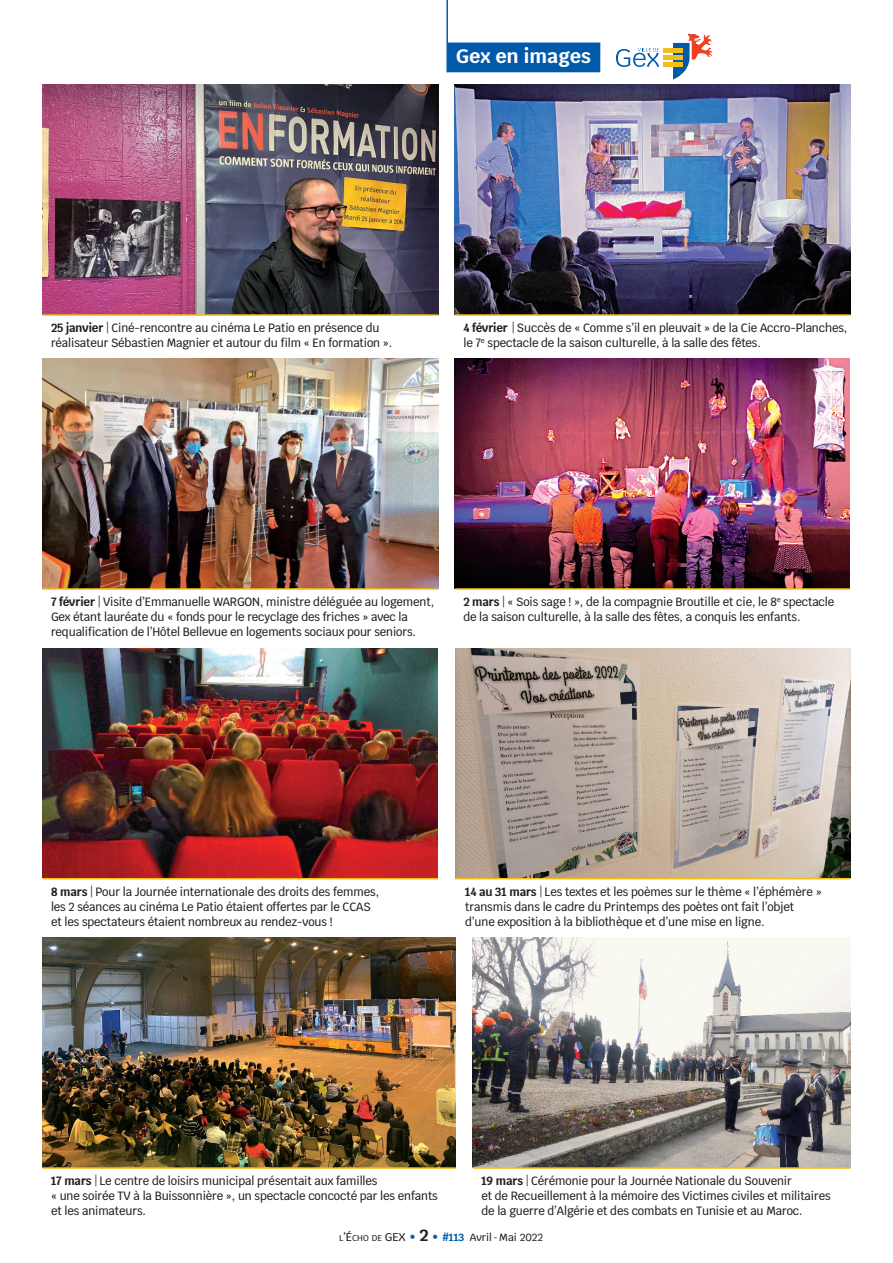
<style>
.page{position:relative;width:893px;height:1263px;background:#fff}
.page>*{position:absolute;margin:0;border:0;box-sizing:border-box;transform-origin:0 0}
.t1{font:700 19.5px "Krub";color:#fff}
.t2{font:500 12px/15px "Krub";letter-spacing:-.01em;color:#231f20;scale:.95 1}
.t3{font:500 10.5px "Krub";color:#231f20}
.s1{font-weight:700}
.s2{font-family:"Gotham HTF";font-weight:400;font-stretch:condensed;font-size:13.5px}
.s3{font-size:8.4px}
.s4{font-size:11.25px}
.s5{font-size:11.25px;color:#0159a9}
.s6{font-weight:700;font-size:16.5px}
.s7{font-weight:700;font-size:12px;color:#0159a9}
.s8{font-weight:700;color:#0159a9}
</style>
<div class="page">
<hr style="left:892px;top:0;width:1px;height:732px;background:#fcf3db">
<div style="left:447px;top:43px;width:153px;height:29px;background:#0159a9"></div>
<hr style="left:446px;top:0;width:2px;height:72px;background:#0159a9">
<div style="left:663px;top:55px;width:20px;height:5px;background:#f5bd17"></div>
<hr style="left:663px;top:48px;width:20px;height:4px;background:#f5bd17">
<div style="left:663px;top:62px;width:20px;height:5px;background:#f5bd17"></div>
<svg style="left:616px;top:48px;width:43px;height:19px"></svg>
<svg style="left:673px;top:34px;width:39px;height:46px"></svg>
<img style="left:455px;top:85px;width:395px;height:229px">
<img style="left:43px;top:648px;width:395px;height:230px">
<img style="left:455px;top:648px;width:395px;height:230px">
<img style="left:455px;top:359px;width:395px;height:229px">
<img style="left:43px;top:359px;width:395px;height:229px">
<hr style="left:455px;top:588px;width:395px;height:2px;background:#f5bd17">
<hr style="left:43px;top:878px;width:395px;height:1px;background:#f5bd17">
<hr style="left:455px;top:878px;width:396px;height:1px;background:#f5bd17">
<img style="left:43px;top:938px;width:413px;height:229px">
<img style="left:473px;top:938px;width:378px;height:229px">
<hr style="left:43px;top:1167px;width:413px;height:2px;background:#f5bd17">
<hr style="left:473px;top:1167px;width:378px;height:2px;background:#f5bd17">
<hr style="left:43px;top:588px;width:395px;height:2px;background:#f5bd17">
<img style="left:43px;top:85px;width:395px;height:229px">
<hr style="left:43px;top:314px;width:395px;height:2px;background:#f5bd17">
<hr style="left:455px;top:314px;width:395px;height:2px;background:#f5bd17">
<h1 class="t1" style="left:456px;top:45px;width:137px">Gex en images</h1>
<p class="t2" style="left:51px;top:320px;width:361px"><span class="s1">25 janvier</span> <span class="s2">|</span> Ciné-rencontre au cinéma Le Patio en présence du réalisateur Sébastien Magnier et autour du film « En formation ».</p>
<p class="t2" style="left:463px;top:320px;width:406px"><span class="s1">4 février</span> <span class="s2">|</span> Succès de « Comme s’il en pleuvait » de la Cie Accro-Planches, le 7<sup>e</sup> spectacle de la saison culturelle, à la salle des fêtes.</p>
<p class="t2" style="left:51px;top:594px;width:405px"><span class="s1">7 février</span> <span class="s2">|</span> Visite d’Emmanuelle WARGON, ministre déléguée au logement,<br>Gex étant lauréate du « fonds pour le recyclage des friches » avec la requalification de l’Hôtel Bellevue en logements sociaux pour seniors.</p>
<p class="t2" style="left:463px;top:594px;width:392px"><span class="s1">2 mars</span> <span class="s2">|</span> « Sois sage ! », de la compagnie Broutille et cie, le 8<sup>e</sup> spectacle de la saison culturelle, à la salle des fêtes, a conquis les enfants.</p>
<p class="t2" style="left:51px;top:884px;width:347px"><span class="s1">8 mars</span> <span class="s2">|</span> Pour la Journée internationale des droits des femmes, les 2 séances au cinéma Le Patio étaient offertes par le CCAS et les spectateurs étaient nombreux au rendez-vous !</p>
<p class="t2" style="left:465px;top:884px;width:377px"><span class="s1">14 au 31 mars</span> <span class="s2">|</span> Les textes et les poèmes sur le thème « l’éphémère » transmis dans le cadre du Printemps des poètes ont fait l’objet d’une exposition à la bibliothèque et d’une mise en ligne.</p>
<p class="t2" style="left:51px;top:1173px;width:409px"><span class="s1">17 mars</span> <span class="s2">|</span> Le centre de loisirs municipal présentait aux familles<br>« une soirée TV à la Buissonnière », un spectacle concocté par les enfants et les animateurs.</p>
<p class="t2" style="left:481px;top:1173px;width:369px"><span class="s1">19 mars</span> <span class="s2">|</span> Cérémonie pour la Journée Nationale du Souvenir<br>et de Recueillement à la mémoire des Victimes civiles et militaires de la guerre d’Algérie et des combats en Tunisie et au Maroc.</p>
<p class="t3" style="left:339px;top:1231px;width:205px"><span class="s3">L</span><span class="s4">’É</span><span class="s3">CHO dE</span> <span class="s4">GEX</span> <span class="s5">•</span> <span class="s6">2</span> <span class="s5">•</span> <span class="s7">#</span><span class="s8">113</span> Avril - Mai 2022</p>
</div>
